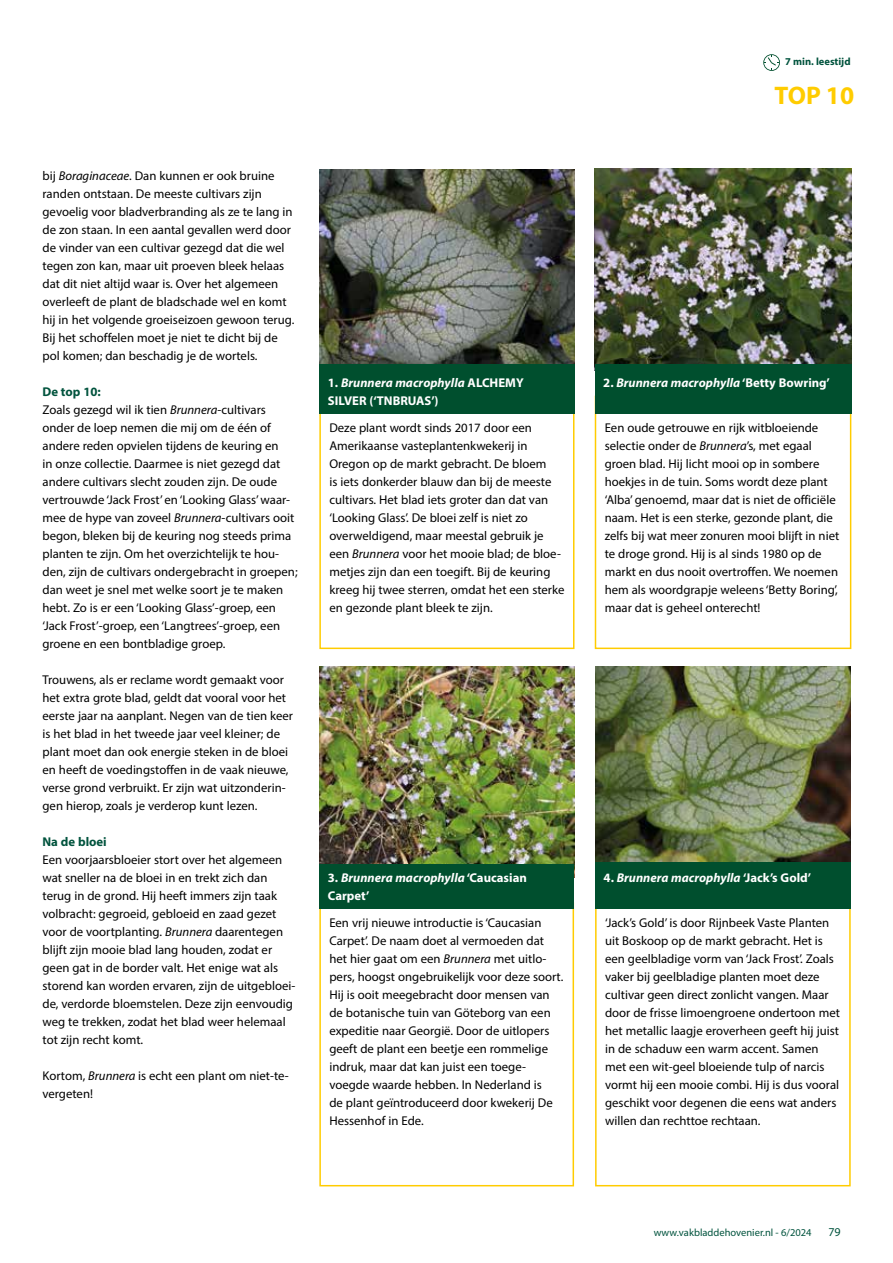
<style>
.page{position:relative;width:893px;height:1263px;background:#fff}
.page>*{position:absolute;margin:0;border:0;box-sizing:border-box;transform-origin:0 0}
.t1{font:700 25.5px "Myriad Pro";color:#fc0}
.t2{font:12.75px/18px "Myriad Pro";color:#000}
.t3{font:700 12.75px/18px "Myriad Pro";color:#fff}
.t4{font:italic 700 12.75px "Myriad Pro";color:#fff}
.t5{font:700 12.75px "Myriad Pro";color:#00533d}
.t6{font:12px "Myriad Pro";color:#00533d}
.t7{font:10.5px "Myriad Pro";color:#00533d}
.t8{font:700 10.5px "Myriad Pro";color:#00533d}
.s1{font-style:italic}
.s2{font-weight:700;color:#00533d}
.s3{font-style:normal}
</style>
<div class="page">
<svg style="left:763px;top:54px;width:17px;height:17px"></svg>
<div style="left:319px;top:902px;width:255px;height:284px;border:2px solid #fc0"></div>
<div style="left:319px;top:394px;width:255px;height:255px;border:2px solid #fc0"></div>
<div style="left:595px;top:892px;width:256px;height:294px;border:2px solid #fc0"></div>
<div style="left:595px;top:396px;width:256px;height:253px;border:2px solid #fc0"></div>
<img style="left:319px;top:666px;width:255px;height:198px">
<img style="left:319px;top:170px;width:256px;height:199px">
<img style="left:595px;top:666px;width:256px;height:196px">
<img style="left:595px;top:169px;width:256px;height:195px">
<div style="left:319px;top:864px;width:255px;height:45px;background:#004f2e"></div>
<div style="left:319px;top:364px;width:255px;height:50px;background:#004f2e"></div>
<div style="left:595px;top:862px;width:256px;height:47px;background:#004f2e"></div>
<div style="left:595px;top:364px;width:256px;height:50px;background:#004f2e"></div>
<p class="t2" style="left:43px;top:167px;width:253px">bij <span class="s1">Boraginaceae</span>. Dan kunnen er ook bruine randen ontstaan. De meeste cultivars zijn gevoelig voor bladverbranding als ze te lang in de zon staan. In een aantal gevallen werd door de vinder van een cultivar gezegd dat die wel tegen zon kan, maar uit proeven bleek helaas dat dit niet altijd waar is. Over het algemeen overleeft de plant de bladschade wel en komt hij in het volgende groeiseizoen gewoon terug.<br>Bij het schoffelen moet je niet te dicht bij de pol komen; dan beschadig je de wortels.</p>
<p class="t2" style="left:43px;top:383px;width:257px"><span class="s2">De top 10:<br></span>Zoals gezegd wil ik tien <span class="s1">Brunnera</span>-cultivars onder de loep nemen die mij om de één of andere reden opvielen tijdens de keuring en<br>in onze collectie. Daarmee is niet gezegd dat andere cultivars slecht zouden zijn. De oude vertrouwde ‘Jack Frost’ en ‘Looking Glass’ waar&shy;mee de hype van zoveel <span class="s1">Brunnera</span>-cultivars ooit begon, bleken bij de keuring nog steeds prima planten te zijn. Om het overzichtelijk te hou&shy;den, zijn de cultivars ondergebracht in groepen; dan weet je snel met welke soort je te maken hebt. Zo is er een ‘Looking Glass’-groep, een ‘Jack Frost’-groep, een ‘Langtrees’-groep, een groene en een bontbladige groep.</p>
<p class="t2" style="left:43px;top:671px;width:252px">Trouwens, als er reclame wordt gemaakt voor het extra grote blad, geldt dat vooral voor het eerste jaar na aanplant. Negen van de tien keer is het blad in het tweede jaar veel kleiner; de plant moet dan ook energie steken in de bloei en heeft de voedingstoffen in de vaak nieuwe, verse grond verbruikt. Er zijn wat uitzonderin&shy;gen hierop, zoals je verderop kunt lezen.</p>
<p class="t5" style="left:43px;top:834px;width:66px">Na de bloei</p>
<p class="t2" style="left:43px;top:851px;width:254px">Een voorjaarsbloeier stort over het algemeen wat sneller na de bloei in en trekt zich dan terug in de grond. Hij heeft immers zijn taak volbracht: gegroeid, gebloeid en zaad gezet voor de voortplanting. <span class="s1">Brunnera</span> daarentegen blijft zijn mooie blad lang houden, zodat er geen gat in de border valt. Het enige wat als storend kan worden ervaren, zijn de uitgebloei&shy;de, verdorde bloemstelen. Deze zijn eenvoudig weg te trekken, zodat het blad weer helemaal tot zijn recht komt.</p>
<p class="t2" style="left:43px;top:1067px;width:248px">Kortom, <span class="s1">Brunnera</span> is echt een plant om niet-te&shy;vergeten!</p>
<p class="t3" style="left:328px;top:373px;width:197px">1. <span class="s1">Brunnera macrophylla</span> ALCHEMY<br>SILVER (‘TNBRUAS’)</p>
<p class="t2" style="left:329px;top:419px;width:237px">Deze plant wordt sinds 2017 door een Amerikaanse vasteplantenkwekerij in Oregon op de markt gebracht. De bloem<br>is iets donkerder blauw dan bij de meeste cultivars. Het blad iets groter dan dat van ‘Looking Glass’. De bloei zelf is niet zo overweldigend, maar meestal gebruik je een <span class="s1">Brunnera</span> voor het mooie blad; de bloe&shy;metjes zijn dan een toegift. Bij de keuring kreeg hij twee sterren, omdat het een sterke en gezonde plant bleek te zijn.</p>
<p class="t3" style="left:328px;top:868px;width:200px">3. <span class="s1">Brunnera macrophylla</span> ‘Caucasian<br>Carpet’</p>
<p class="t2" style="left:329px;top:914px;width:236px">Een vrij nieuwe introductie is ‘Caucasian Carpet’. De naam doet al vermoeden dat het hier gaat om een <span class="s1">Brunnera</span> met uitlo&shy;pers, hoogst ongebruikelijk voor deze soort.<br>Hij is ooit meegebracht door mensen van de botanische tuin van Göteborg van een expeditie naar Georgië. Door de uitlopers geeft de plant een beetje een rommelige indruk, maar dat kan juist een toege&shy;voegde waarde hebben. In Nederland is<br>de plant geïntroduceerd door kwekerij De Hessenhof in Ede.</p>
<p class="t8" style="left:785px;top:55px;width:67px">7 min. leestijd</p>
<h1 class="t1" style="left:774px;top:79px;width:81px">TOP 10</h1>
<p class="t4" style="left:603px;top:374px;width:228px"><span class="s3">2.</span> Brunnera macrophylla <span class="s3">‘Betty Bowring’</span></p>
<p class="t2" style="left:605px;top:419px;width:236px">Een oude getrouwe en rijk witbloeiende selectie onder de <span class="s1">Brunnera</span>’s, met egaal groen blad. Hij licht mooi op in sombere hoekjes in de tuin. Soms wordt deze plant ‘Alba’ genoemd, maar dat is niet de officiële naam. Het is een sterke, gezonde plant, die zelfs bij wat meer zonuren mooi blijft in niet te droge grond. Hij is al sinds 1980 op de markt en dus nooit overtroffen. We noemen hem als woordgrapje weleens ‘Betty Boring’, maar dat is geheel onterecht!</p>
<p class="t4" style="left:604px;top:869px;width:209px"><span class="s3">4.</span> Brunnera macrophylla <span class="s3">‘Jack’s Gold’</span></p>
<p class="t2" style="left:605px;top:914px;width:236px">‘Jack’s Gold’ is door Rijnbeek Vaste Planten uit Boskoop op de markt gebracht. Het is een geelbladige vorm van ‘Jack Frost’. Zoals vaker bij geelbladige planten moet deze cultivar geen direct zonlicht vangen. Maar door de frisse limoengroene ondertoon met het metallic laagje eroverheen geeft hij juist in de schaduw een warm accent. Samen met een wit-geel bloeiende tulp of narcis vormt hij een mooie combi. Hij is dus vooral geschikt voor degenen die eens wat anders willen dan rechttoe rechtaan.</p>
<p class="t7" style="left:654px;top:1226px;width:159px">www.vakbladdehovenier.nl - 6/2024</p>
<p class="t6" style="left:828px;top:1224px;width:14px">79</p>
</div>
